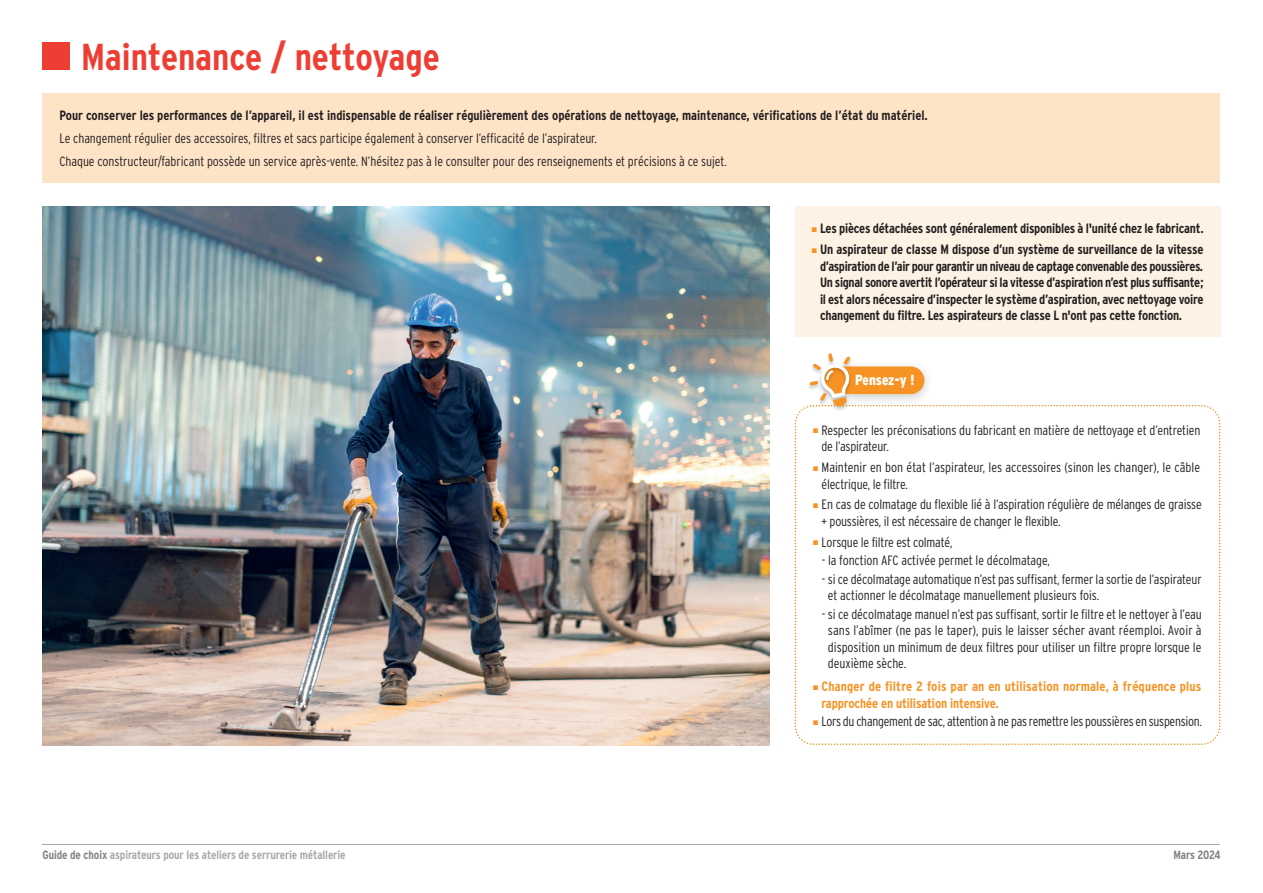
<style>
.page{position:relative;width:1263px;height:893px;background:#fff}
.page>*{position:absolute;margin:0;border:0;box-sizing:border-box;transform-origin:0 0}
.t1{font:700 condensed 37.5px "Interstate";color:#ee3e34}
.t2{font:900 condensed 14.55px "Interstate";letter-spacing:-.005em;color:#fff}
.t3{font:300 condensed 13.5px/16.5px "Interstate";letter-spacing:-.01em;color:#231f20}
.t4{font:700 condensed 13.5px/16.5px "Interstate";letter-spacing:-.015em;color:#231f20;text-align:justify}
.t5{font:700 13.5px/16.5px "Interstate Condensed";letter-spacing:.01em;color:#f79324}
.t6{font:700 condensed 12px "Interstate";letter-spacing:-.01em;color:#a8a9ad}
.t7{font:700 condensed 12px "Interstate";letter-spacing:-.03em;color:#808285}
.s1{color:#f79324}
.s2{color:#808285}
</style>
<div class="page">
<hr style="left:43px;top:844px;width:1177px;height:1px;background:#a8a9ad">
<div style="left:43px;top:43px;width:27px;height:27px;background:#ee3e34"></div>
<div style="left:43px;top:94px;width:1177px;height:89px;background:#fee4c7"></div>
<div style="left:795px;top:207px;width:425px;height:130px;background:#fef2e4"></div>
<img style="left:43px;top:207px;width:726px;height:538px">
<svg style="left:795px;top:353px;width:425px;height:392px"></svg>
<h1 class="t1" style="left:81px;top:36px;width:360px">Maintenance / nettoyage</h1>
<p class="t4" style="left:60px;top:107px;width:870px">Pour conserver les performances de l’appareil, il est indispensable de réaliser régulièrement des opérations de nettoyage, maintenance, vérifications de l’état du matériel.</p>
<p class="t3" style="left:60px;top:127px;width:669px;line-height:23px">Le changement régulier des accessoires, filtres et sacs participe également à conserver l’efficacité de l’aspirateur.<br>Chaque constructeur/fabricant possède un service après-vente. N’hésitez pas à le consulter pour des renseignements et précisions à ce sujet.</p>
<p class="t4" style="left:812px;top:220px;width:393px"><span class="s1">■</span> Les pièces détachées sont généralement disponibles à l'unité chez le fabricant.</p>
<p class="t4" style="left:820px;top:241px;width:385px;text-indent:-8px"><span class="s1">■</span> Un aspirateur de classe M dispose d’un système de surveillance de la vitesse d’aspiration de l’air pour garantir un niveau de captage convenable des poussières.<br>Un signal sonore avertit l’opérateur si la vitesse d’aspiration n’est plus suffisante ; il est alors nécessaire d’inspecter le système d’aspiration, avec nettoyage voire changement du filtre. Les aspirateurs de classe L n'ont pas cette fonction.</p>
<p class="t2" style="left:855px;top:372px;width:61px">Pensez-y !</p>
<p class="t3" style="left:821px;top:422px;width:380px;text-indent:-8px"><span class="s1">■</span> Respecter les préconisations du fabricant en matière de nettoyage et d’entretien de l’aspirateur.</p>
<p class="t3" style="left:821px;top:459px;width:380px;text-indent:-8px"><span class="s1">■</span> Maintenir en bon état l’aspirateur, les accessoires (sinon les changer), le câble électrique, le filtre.</p>
<p class="t3" style="left:821px;top:496px;width:382px;text-indent:-8px"><span class="s1">■</span> En cas de colmatage du flexible lié à l’aspiration régulière de mélanges de graisse + poussières, il est nécessaire de changer le flexible.</p>
<p class="t3" style="left:813px;top:533px;width:141px"><span class="s1">■</span> Lorsque le filtre est colmaté,</p>
<p class="t3" style="left:822px;top:552px;width:230px">- la fonction AFC activée permet le décolmatage,</p>
<p class="t3" style="left:828px;top:571px;width:375px;text-indent:-6px">- si ce décolmatage automatique n’est pas suffisant, fermer la sortie de l’aspirateur et actionner le décolmatage manuellement plusieurs fois.</p>
<p class="t3" style="left:828px;top:606px;width:375px;text-align:justify;text-indent:-6px">- si ce décolmatage manuel n’est pas suffisant, sortir le filtre et le nettoyer à l’eau sans l’abîmer (ne pas le taper), puis le laisser sécher avant réemploi. Avoir à disposition un minimum de deux filtres pour utiliser un filtre propre lorsque le deuxième sèche.</p>
<p class="t5" style="left:821px;top:678px;width:381px;text-indent:-8px">■ Changer de filtre 2 fois par an en utilisation normale, à fréquence plus rapprochée en utilisation intensive.</p>
<p class="t3" style="left:813px;top:713px;width:390px"><span class="s1">■</span> Lors du changement de sac, attention à ne pas remettre les poussières en suspension.</p>
<p class="t6" style="left:43px;top:848px;width:305px"><span class="s2">Guide de choix</span> aspirateurs pour les ateliers de serrurerie métallerie</p>
<p class="t7" style="left:1173px;top:848px;width:49px">Mars 2024</p>
</div>
